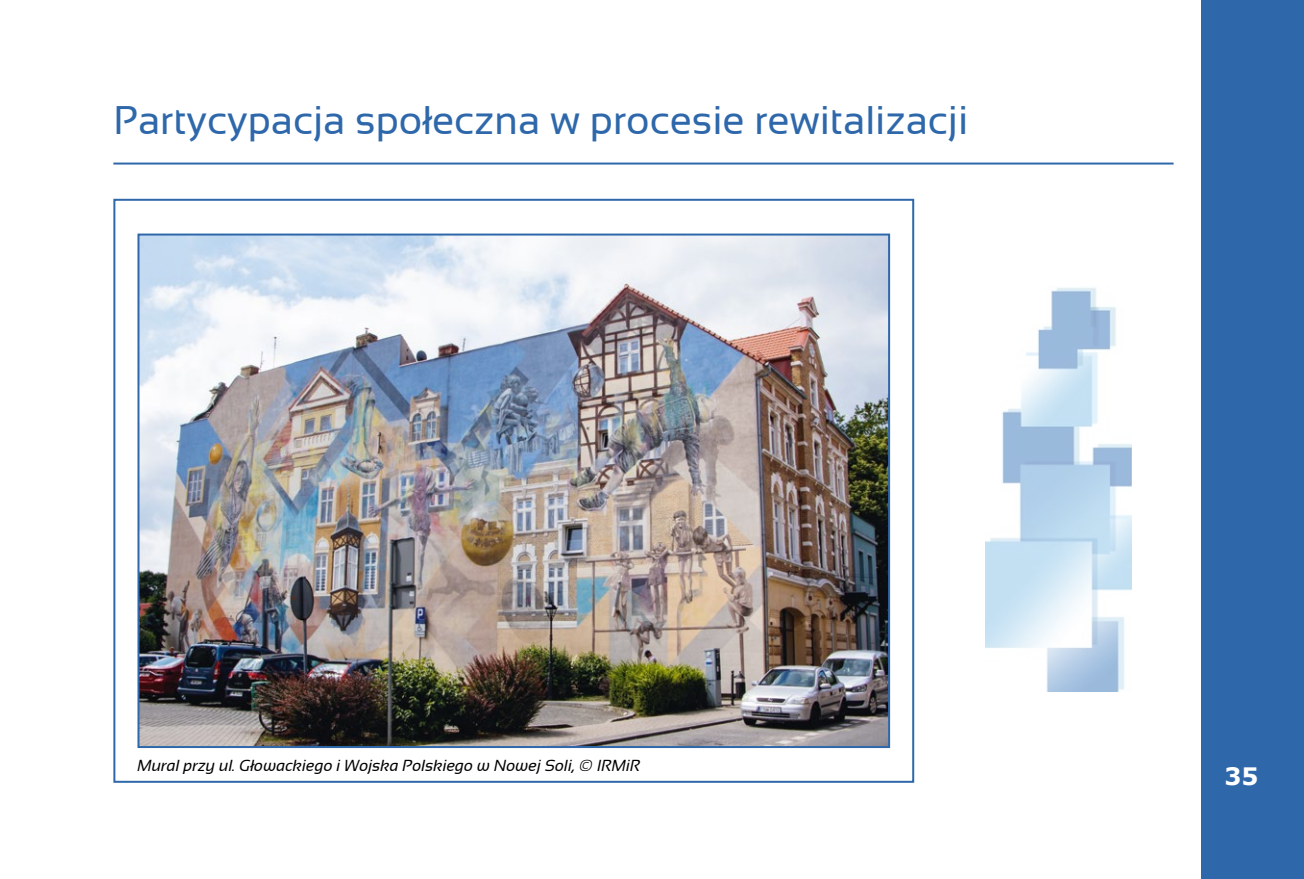
<style>
.page{position:relative;width:1304px;height:879px;background:#fff}
.page>*{position:absolute;margin:0;border:0;box-sizing:border-box;transform-origin:0 0}
.naglowek_linia{font:40px "Sansation";color:#2e68ab}
.t1{font:700 24px "Verdana";color:#fff}
.txt{font:italic 16px "Sansation";color:#000}
</style>
<div class="page">
<div style="left:113px;top:199px;width:801px;height:584px;background:#fff;border:2px solid #2e68ab"></div>
<img style="left:140px;top:236px;width:747px;height:509px">
<hr style="left:113px;top:163px;width:1061px;height:2px;background:#2e68ab">
<img style="left:985px;top:287px;width:147px;height:405px">
<div style="left:1202px;top:0;width:102px;height:879px;background:#2e68ab"></div>
<p class="naglowek_linia" style="left:113px;top:98px;width:857px">Partycypacja społeczna w procesie rewitalizacji</p>
<p class="txt" style="left:137px;top:756px;width:504px">Mural przy ul. Głowackiego i Wojska Polskiego w Nowej Soli, © IRMiR</p>
<h2 class="t1" style="left:1224px;top:759px;width:36px">35</h2>
</div>
